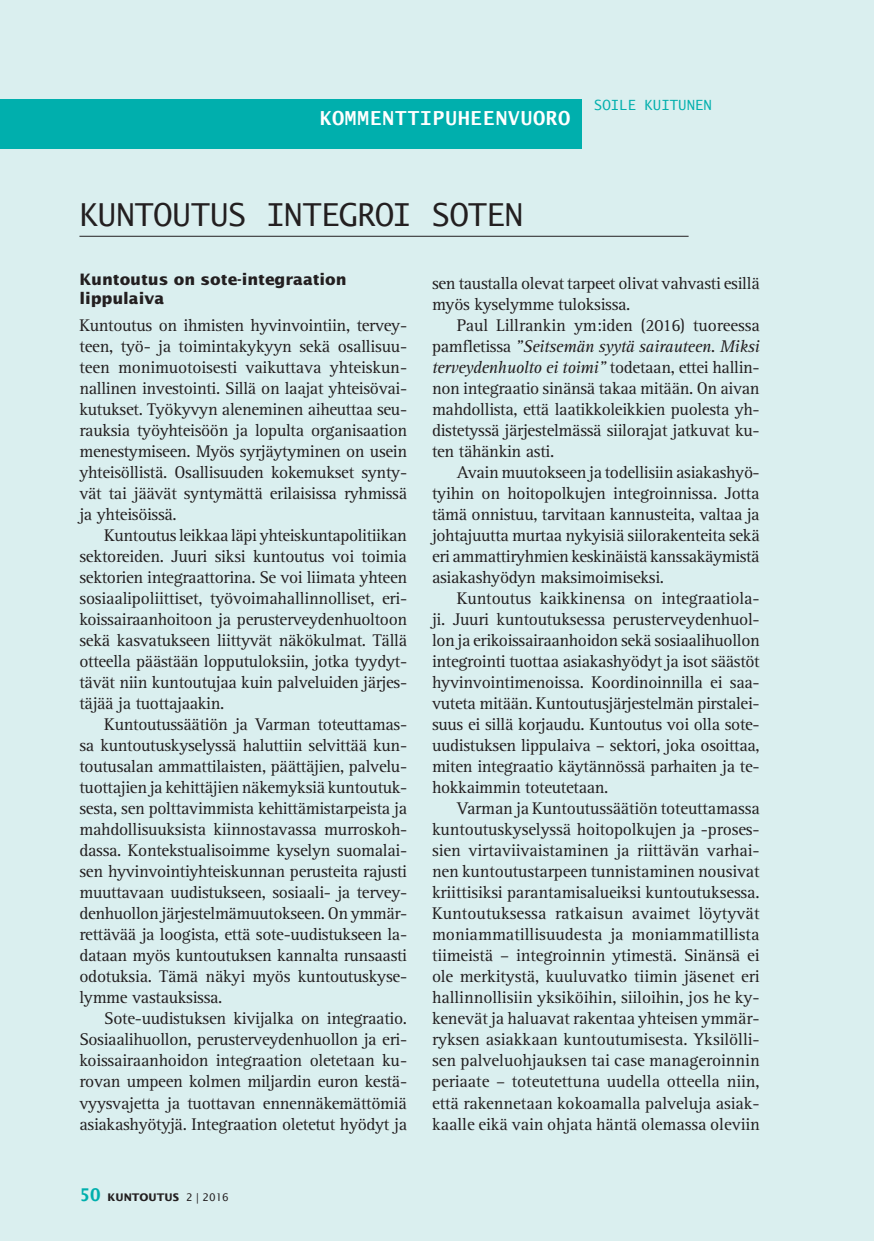
<style>
.page{position:relative;width:874px;height:1241px;background:#fff}
.page>*{position:absolute;margin:0;border:0;box-sizing:border-box;transform-origin:0 0}
.C_Ots_1{font:31.5px "Lucida Sans Typewriter Std";letter-spacing:-.02em;color:#231f20}
.C_Taulukon_otsikko{font:700 19.25px "Lucida Sans Typewriter Std";letter-spacing:.05em;color:#fff}
.C_Teksti_2_Rotis_Ser{font:17.5px/21px "Rotis Serif Std";letter-spacing:-.02em;color:#231f20;text-align:justify}
.C_Teksti_1_Rotis_Ser{font:17.5px/21px "Rotis Serif Std";letter-spacing:-.02em;color:#231f20;text-align:justify}
.C_Ots_3{font:700 15.75px/19.2px "Lucida Sans Std";letter-spacing:-.005em;color:#231f20}
.C_Kirjoittaja_kpl_al{font:14px "Lucida Sans Typewriter Std";color:#00afad}
.t1{font:700 10.5px "Lucida Sans Std";color:#231f20}
.s1{font-family:"Lucida Sans Typewriter Std";font-size:17.5px;color:#00afad}
.s2{font-weight:400}
.s3{font-style:italic}
</style>
<div class="page">
<div style="left:0;top:0;width:873px;height:1240px;background:#daefef"></div>
<div style="left:0;top:99px;width:581px;height:50px;background:#00afad"></div>
<hr style="left:79px;top:236px;width:609px;height:1px;background:#231f20">
<p class="C_Taulukon_otsikko" style="left:319px;top:107px;width:252px">KOMMENTTIPUHEENVUORO</p>
<p class="C_Kirjoittaja_kpl_al" style="left:593px;top:97px;width:119px">SOILE KUITUNEN</p>
<p class="C_Ots_1" style="left:79px;top:197px;width:445px">KUNTOUTUS INTEGROI SOTEN</p>
<p class="C_Ots_3" style="left:79px;top:270px;width:268px">Kuntoutus on sote-integraation lippulaiva</p>
<p class="C_Teksti_1_Rotis_Ser" style="left:79px;top:315px;width:329px">Kuntoutus on ihmisten hyvinvointiin, tervey&shy;teen, työ- ja toimintakykyyn sekä osallisuu&shy;teen monimuotoisesti vaikuttava yhteiskun&shy;nallinen investointi. Sillä on laajat yhteisövai&shy;kutukset. Työkyvyn aleneminen aiheuttaa seu&shy;rauksia työyhteisöön ja lopulta organisaation menestymiseen. Myös syrjäytyminen on usein yhteisöllistä. Osallisuuden kokemukset synty&shy;vät tai jäävät syntymättä erilaisissa ryhmissä ja yhteisöissä.</p>
<p class="C_Teksti_2_Rotis_Ser" style="left:79px;top:525px;width:329px;text-indent:25px">Kuntoutus leikkaa läpi yhteiskuntapolitiikan sektoreiden. Juuri siksi kuntoutus voi toimia sektorien integraattorina. Se voi liimata yhteen sosiaalipoliittiset, työvoimahallinnolliset, eri&shy;koissairaanhoitoon ja perusterveydenhuoltoon sekä kasvatukseen liittyvät näkökulmat. Tällä otteella päästään lopputuloksiin, jotka tyydyt&shy;tävät niin kuntoutujaa kuin palveluiden järjes&shy;täjää ja tuottajaakin.</p>
<p class="C_Teksti_2_Rotis_Ser" style="left:79px;top:714px;width:329px;text-indent:25px">Kuntoutussäätiön ja Varman toteuttamas&shy;sa kuntoutuskyselyssä haluttiin selvittää kun&shy;toutusalan ammattilaisten, päättäjien, palvelu&shy;tuottajien ja kehittäjien näkemyksiä kuntoutuk&shy;sesta, sen polttavimmista kehittämistarpeista ja mahdollisuuksista kiinnostavassa murroskoh&shy;dassa. Kontekstualisoimme kyselyn suomalai&shy;sen hyvinvointiyhteiskunnan perusteita rajusti muuttavaan uudistukseen, sosiaali- ja tervey&shy;denhuollon järjestelmämuutokseen. On ymmär&shy;rettävää ja loogista, että sote-uudistukseen la&shy;dataan myös kuntoutuksen kannalta runsaasti odotuksia. Tämä näkyi myös kuntoutuskyse&shy;lymme vastauksissa.</p>
<p class="C_Teksti_2_Rotis_Ser" style="left:79px;top:1008px;width:329px;text-indent:25px">Sote-uudistuksen kivijalka on integraatio.<br>Sosiaalihuollon, perusterveydenhuollon ja eri&shy;koissairaanhoidon integraation oletetaan ku&shy;rovan umpeen kolmen miljardin euron kestä&shy;vyysvajetta ja tuottavan ennennäkemättömiä asiakashyötyjä. Integraation oletetut hyödyt ja</p>
<p class="t1" style="left:79px;top:1191px;width:151px"><span class="s1">50</span> KUNTOUTUS <span class="s2">2 | 2016</span></p>
<p class="C_Teksti_2_Rotis_Ser" style="left:432px;top:273px;width:329px">sen taustalla olevat tarpeet olivat vahvasti esillä myös kyselymme tuloksissa.</p>
<p class="C_Teksti_2_Rotis_Ser" style="left:432px;top:315px;width:329px;text-indent:25px">Paul Lillrankin ym:iden (2016) tuoreessa pamfletissa <span class="s3">”Seitsemän syytä sairauteen. Miksi terveydenhuolto ei toimi”</span> todetaan, ettei hallin&shy;non integraatio sinänsä takaa mitään. On aivan mahdollista, että laatikkoleikkien puolesta yh&shy;distetyssä järjestelmässä siilorajat jatkuvat ku&shy;ten tähänkin asti.</p>
<p class="C_Teksti_2_Rotis_Ser" style="left:432px;top:462px;width:329px;text-indent:25px">Avain muutokseen ja todellisiin asiakashyö&shy;tyihin on hoitopolkujen integroinnissa. Jotta tämä onnistuu, tarvitaan kannusteita, valtaa ja johtajuutta murtaa nykyisiä siilorakenteita sekä eri ammattiryhmien keskinäistä kanssakäymistä asiakashyödyn maksimoimiseksi.</p>
<p class="C_Teksti_2_Rotis_Ser" style="left:432px;top:588px;width:329px;text-indent:25px">Kuntoutus kaikkinensa on integraatiola&shy;ji. Juuri kuntoutuksessa perusterveydenhuol&shy;lon ja erikoissairaanhoidon sekä sosiaalihuollon integrointi tuottaa asiakashyödyt ja isot säästöt hyvinvointimenoissa. Koordinoinnilla ei saa&shy;vuteta mitään. Kuntoutusjärjestelmän pirstalei&shy;suus ei sillä korjaudu. Kuntoutus voi olla sote&shy;uudistuksen lippulaiva – sektori, joka osoittaa, miten integraatio käytännössä parhaiten ja te&shy;hokkaimmin toteutetaan.</p>
<p class="C_Teksti_2_Rotis_Ser" style="left:432px;top:798px;width:329px;text-indent:25px">Varman ja Kuntoutussäätiön toteuttamassa kuntoutuskyselyssä hoitopolkujen ja -proses&shy;sien virtaviivaistaminen ja riittävän varhai&shy;nen kuntoutustarpeen tunnistaminen nousivat kriittisiksi parantamisalueiksi kuntoutuksessa.<br>Kuntoutuksessa ratkaisun avaimet löytyvät moniammatillisuudesta ja moniammatillista tiimeistä – integroinnin ytimestä. Sinänsä ei ole merkitystä, kuuluvatko tiimin jäsenet eri hallinnollisiin yksiköihin, siiloihin, jos he ky&shy;kenevät ja haluavat rakentaa yhteisen ymmär&shy;ryksen asiakkaan kuntoutumisesta. Yksilölli&shy;sen palveluohjauksen tai case manageroinnin periaate – toteutettuna uudella otteella niin, että rakennetaan kokoamalla palveluja asiak&shy;kaalle eikä vain ohjata häntä olemassa oleviin</p>
</div>
